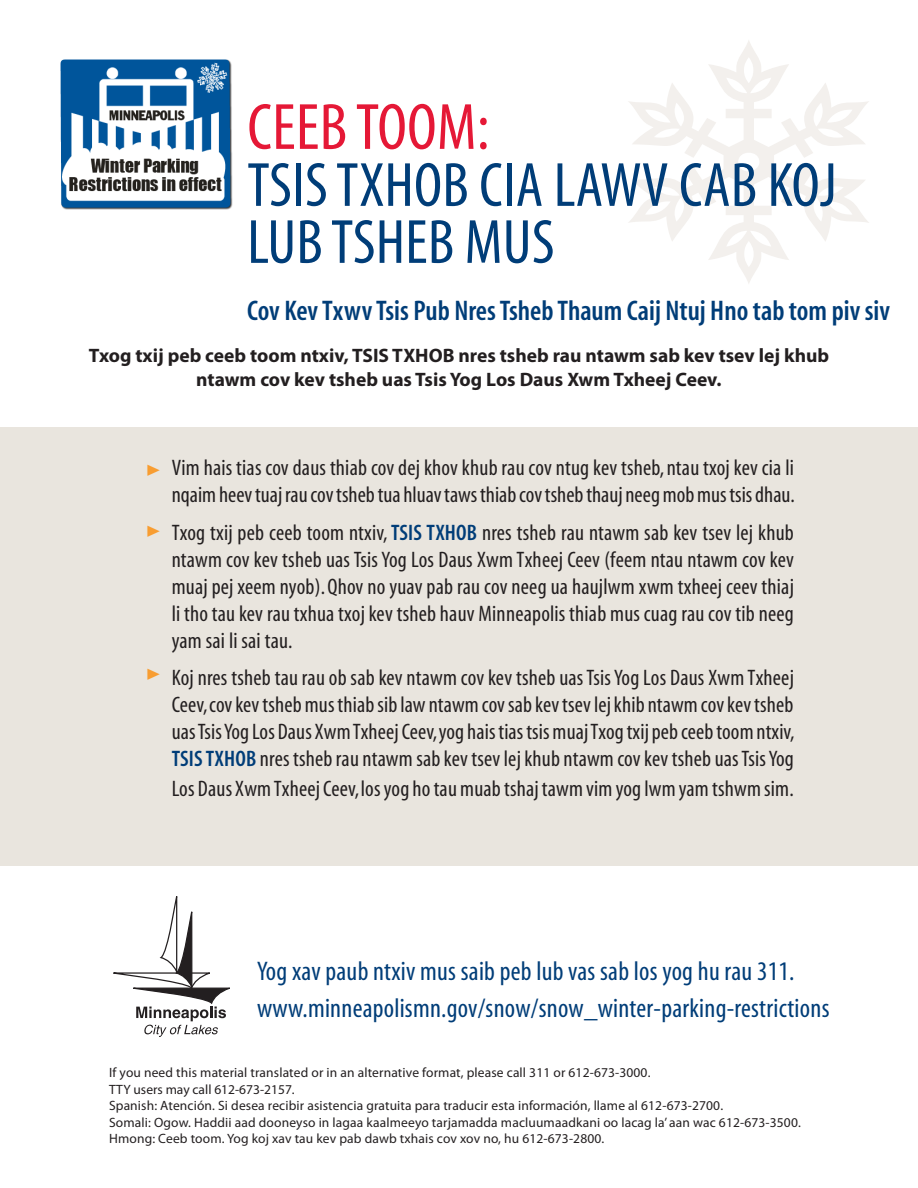
<style>
.page{position:relative;width:918px;height:1188px;background:#fff}
.page>*{position:absolute;margin:0;border:0;box-sizing:border-box;transform-origin:0 0}
.t1{font:condensed 66px "Myriad";letter-spacing:.005em;color:#e51836}
.t2{font:condensed 63px "Myriad";letter-spacing:.005em;color:#003d78}
.t3{font:600 condensed 28.5px "Myriad";color:#003d78}
.t4{font:condensed 27px "Myriad";letter-spacing:.01em;color:#003d78}
.t5{font:condensed 22.5px/27px "Myriad";letter-spacing:.01em;color:#231f20;text-align:justify}
.t6{font:700 19.5px/23.4px "Myriad Pro";color:#231f20;text-align:center}
.t7{font:13.5px "Myriad Pro";letter-spacing:.01em;color:#231f20}
.s1{font-weight:600;color:#003d78}
</style>
<div class="page">
<div style="left:0;top:428px;width:918px;height:438px;background:#e9e5de"></div>
<svg style="left:628px;top:40px;width:241px;height:244px"></svg>
<img style="left:60px;top:59px;width:173px;height:151px">
<svg style="left:113px;top:896px;width:117px;height:141px"></svg>
<p class="t1" style="left:247px;top:94px;width:244px">CEEB TOOM:</p>
<p class="t2" style="left:247px;top:154px;width:591px">TSIS TXHOB CIA LAWV CAB KOJ</p>
<p class="t2" style="left:247px;top:211px;width:309px">LUB TSHEB MUS</p>
<p class="t3" style="left:247px;top:296px;width:644px">Cov Kev Txwv Tsis Pub Nres Tsheb Thaum Caij Ntuj Hno tab tom piv siv</p>
<p class="t6" style="left:89px;top:343px;width:742px">Txog txij peb ceeb toom ntxiv, TSIS TXHOB nres tsheb rau ntawm sab kev tsev lej khub ntawm cov kev tsheb uas Tsis Yog Los Daus Xwm Txheej Ceev.</p>
<p class="t5" style="left:172px;top:455px;width:625px">Vim hais tias cov daus thiab cov dej khov khub rau cov ntug kev tsheb, ntau txoj kev cia li nqaim heev tuaj rau cov tsheb tua hluav taws thiab cov tsheb thauj neeg mob mus tsis dhau.</p>
<p class="t5" style="left:172px;top:520px;width:624px">Txog txij peb ceeb toom ntxiv, <span class="s1">TSIS TXHOB</span> nres tsheb rau ntawm sab kev tsev lej khub ntawm cov kev tsheb uas Tsis Yog Los Daus Xwm Txheej Ceev (feem ntau ntawm cov kev muaj pej xeem nyob). Qhov no yuav pab rau cov neeg ua haujlwm xwm txheej ceev thiaj li tho tau kev rau txhua txoj kev tsheb hauv Minneapolis thiab mus cuag rau cov tib neeg yam sai li sai tau.</p>
<p class="t5" style="left:172px;top:665px;width:624px">Koj nres tsheb tau rau ob sab kev ntawm cov kev tsheb uas Tsis Yog Los Daus Xwm Txheej Ceev, cov kev tsheb mus thiab sib law ntawm cov sab kev tsev lej khib ntawm cov kev tsheb uas Tsis Yog Los Daus Xwm Txheej Ceev, yog hais tias tsis muaj Txog txij peb ceeb toom ntxiv, <span class="s1">TSIS TXHOB</span> nres tsheb rau ntawm sab kev tsev lej khub ntawm cov kev tsheb uas Tsis Yog</p>
<p class="t5" style="left:172px;top:776px;width:624px">Los Daus Xwm Txheej Ceev, los yog ho tau muab tshaj tawm vim yog lwm yam tshwm sim.</p>
<p class="t4" style="left:257px;top:958px;width:539px">Yog xav paub ntxiv mus saib peb lub vas sab los yog hu rau 311.</p>
<p class="t4" style="left:257px;top:994px;width:574px">www.minneapolismn.gov/snow/snow_winter-parking-restrictions</p>
<p class="t7" style="left:109px;top:1064px;width:543px">If you need this material translated or in an alternative format, please call 311 or 612-673-3000.</p>
<p class="t7" style="left:109px;top:1081px;width:187px">TTY users may call 612-673-2157.</p>
<p class="t7" style="left:109px;top:1097px;width:616px">Spanish: Atención. Si desea recibir asistencia gratuita para traducir esta información, llame al 612-673-2700.</p>
<p class="t7" style="left:109px;top:1114px;width:693px">Somali: Ogow. Haddii aad dooneyso in lagaa kaalmeeyo tarjamadda macluumaadkani oo lacag la’ aan wac 612-673-3500.</p>
<p class="t7" style="left:109px;top:1130px;width:497px">Hmong: Ceeb toom. Yog koj xav tau kev pab dawb txhais cov xov no, hu 612-673-2800.</p>
</div>
